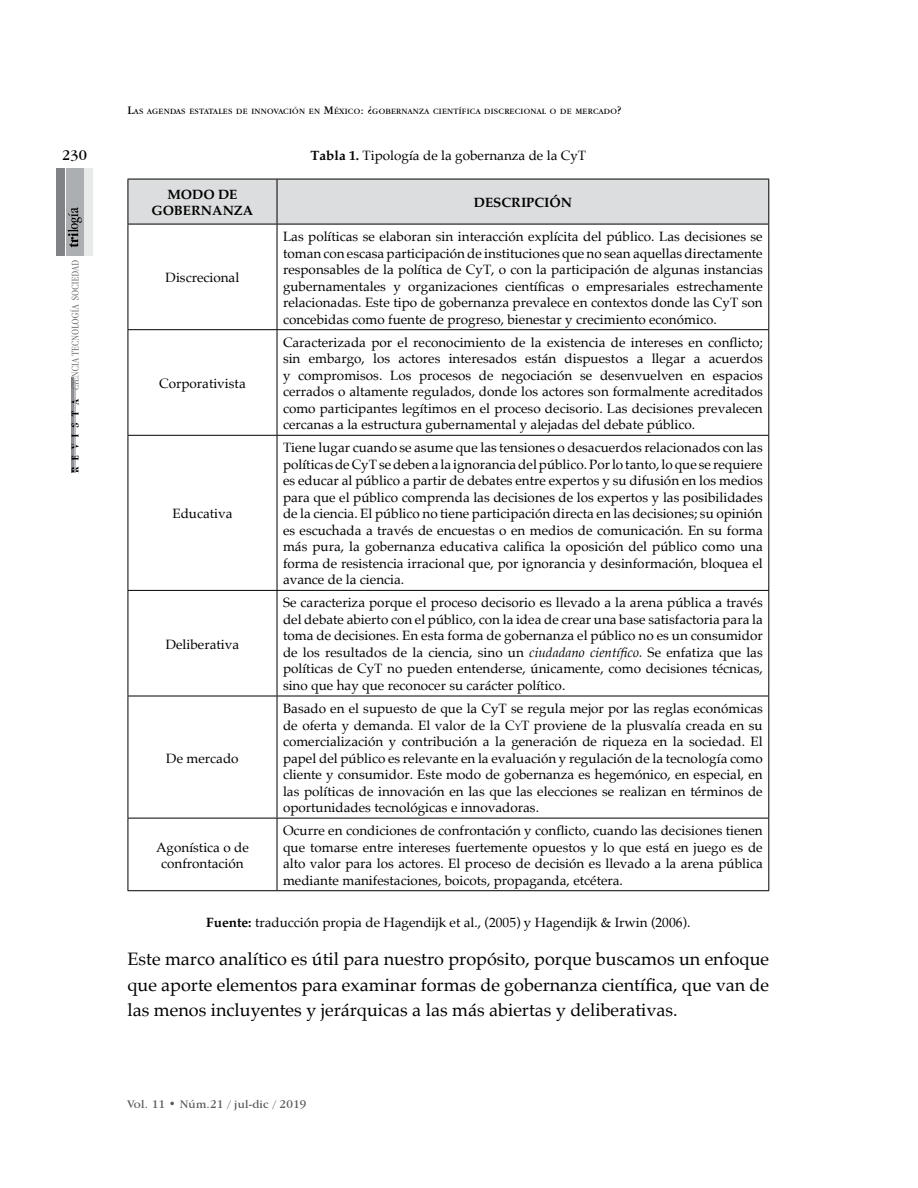
<style>
.page{position:relative;width:918px;height:1188px;background:#fff}
.page>*{position:absolute;margin:0;border:0;box-sizing:border-box;transform-origin:0 0}
.t1{font:18px/25.5px "Palatino";color:#000;text-align:justify}
.t2{font:15px "Garamond IT Cby BT";color:#000}
.t3{font:13.5px/16.5px "Palatino";color:#000;text-align:justify}
.t4{font:700 13.5px/16.5px "Palatino";color:#000;text-align:center}
.t5{font:12px "Garamond IT Cby BT";letter-spacing:.02em;color:#58595b}
.t6{font:8.4px "Garamond IT Cby BT";letter-spacing:.03em;color:#000}
.s1{font-size:12px}
.s2{font-weight:700}
.s3{font-style:italic}
.s4{font-style:inherit}
.s5{font-size:9.45px}
</style>
<div class="page">
<div style="left:66px;top:168px;width:17px;height:88px;background:#abafb2"></div>
<div style="left:85px;top:168px;width:8px;height:88px;background:#e8e9e9"></div>
<div style="left:56px;top:168px;width:8px;height:88px;background:#808285"></div>
<svg style="left:68px;top:207px;width:14px;height:40px"></svg>
<svg style="left:70px;top:260px;width:9px;height:130px"></svg>
<img style="left:72px;top:378px;width:1px;height:89px">
<svg style="left:72px;top:444px;width:7px;height:5px"></svg>
<svg style="left:72px;top:467px;width:6px;height:6px"></svg>
<svg style="left:72px;top:423px;width:7px;height:4px"></svg>
<svg style="left:72px;top:399px;width:6px;height:6px"></svg>
<img style="left:74px;top:381px;width:2px;height:92px">
<svg style="left:72px;top:456px;width:6px;height:4px"></svg>
<svg style="left:71px;top:411px;width:7px;height:5px"></svg>
<svg style="left:72px;top:434px;width:6px;height:3px"></svg>
<div style="left:129px;top:180px;width:639px;height:44px;background:#dcddde"></div>
<hr style="left:128px;top:179px;width:149px;height:1px;background:#000">
<hr style="left:128px;top:179px;width:1px;height:45px;background:#000">
<hr style="left:277px;top:179px;width:492px;height:1px;background:#000">
<hr style="left:277px;top:179px;width:1px;height:45px;background:#000">
<hr style="left:768px;top:179px;width:1px;height:45px;background:#000">
<hr style="left:128px;top:224px;width:149px;height:1px;background:#000">
<hr style="left:128px;top:224px;width:1px;height:105px;background:#000">
<hr style="left:277px;top:224px;width:492px;height:1px;background:#000">
<hr style="left:277px;top:224px;width:1px;height:105px;background:#000">
<hr style="left:768px;top:224px;width:1px;height:105px;background:#000">
<hr style="left:128px;top:329px;width:149px;height:1px;background:#000">
<hr style="left:128px;top:330px;width:1px;height:105px;background:#000">
<hr style="left:277px;top:329px;width:492px;height:1px;background:#000">
<hr style="left:277px;top:330px;width:1px;height:105px;background:#000">
<hr style="left:768px;top:330px;width:1px;height:105px;background:#000">
<hr style="left:128px;top:435px;width:149px;height:1px;background:#000">
<hr style="left:128px;top:436px;width:1px;height:154px;background:#000">
<hr style="left:277px;top:435px;width:492px;height:1px;background:#000">
<hr style="left:277px;top:436px;width:1px;height:154px;background:#000">
<hr style="left:768px;top:436px;width:1px;height:154px;background:#000">
<hr style="left:128px;top:590px;width:149px;height:1px;background:#000">
<hr style="left:128px;top:591px;width:1px;height:105px;background:#000">
<hr style="left:277px;top:590px;width:492px;height:1px;background:#000">
<hr style="left:277px;top:591px;width:1px;height:105px;background:#000">
<hr style="left:768px;top:591px;width:1px;height:105px;background:#000">
<hr style="left:128px;top:696px;width:149px;height:1px;background:#000">
<hr style="left:128px;top:696px;width:1px;height:122px;background:#000">
<hr style="left:277px;top:696px;width:492px;height:1px;background:#000">
<hr style="left:277px;top:696px;width:1px;height:122px;background:#000">
<hr style="left:768px;top:696px;width:1px;height:122px;background:#000">
<hr style="left:128px;top:818px;width:149px;height:1px;background:#000">
<hr style="left:128px;top:818px;width:1px;height:72px;background:#000">
<hr style="left:277px;top:818px;width:492px;height:1px;background:#000">
<hr style="left:277px;top:818px;width:1px;height:72px;background:#000">
<hr style="left:768px;top:818px;width:1px;height:72px;background:#000">
<hr style="left:128px;top:890px;width:149px;height:1px;background:#000">
<hr style="left:277px;top:890px;width:492px;height:1px;background:#000">
<p class="t2" style="left:62px;top:146px;width:27px">230</p>
<p class="t6" style="left:128px;top:107px;width:495px"><span class="s1">L</span>AS AGENDAS ESTATALES DE INNOVACIÓN EN <span class="s1">M</span>ÉXICO<span class="s1">: ¿</span>GOBERNANZA CIENTÍFICA DISCRECIONAL O DE MERCADO<span class="s1">?</span></p>
<p class="t3" style="left:311px;top:147px;width:277px"><span class="s2">Tabla 1.</span> Tipología de la gobernanza de la CyT</p>
<p class="t4" style="left:151px;top:186px;width:103px">MODO DE<br>GOBERNANZA</p>
<p class="t4" style="left:474px;top:194px;width:100px">DESCRIPCIÓN</p>
<p class="t3" style="left:166px;top:270px;width:75px">Discrecional</p>
<p class="t3" style="left:159px;top:375px;width:88px">Corporativista</p>
<p class="t3" style="left:172px;top:505px;width:62px">Educativa</p>
<p class="t3" style="left:166px;top:636px;width:75px">Deliberativa</p>
<p class="t3" style="left:166px;top:750px;width:74px">De mercado</p>
<p class="t3" style="left:283px;top:228px;width:481px">Las políticas se elaboran sin interacción explícita del público. Las decisiones se toman con escasa participación de instituciones que no sean aquellas directamente responsables de la política de CyT, o con la participación de algunas instancias gubernamentales y organizaciones científicas o empresariales estrechamente relacionadas. Este tipo de gobernanza prevalece en contextos donde las CyT son concebidas como fuente de progreso, bienestar y crecimiento económico.</p>
<p class="t3" style="left:283px;top:334px;width:481px">Caracterizada por el reconocimiento de la existencia de intereses en conflicto; sin embargo, los actores interesados están dispuestos a llegar a acuerdos y compromisos. Los procesos de negociación se desenvuelven en espacios cerrados o altamente regulados, donde los actores son formalmente acreditados como participantes legítimos en el proceso decisorio. Las decisiones prevalecen cercanas a la estructura gubernamental y alejadas del debate público.</p>
<p class="t3" style="left:283px;top:439px;width:481px">Tiene lugar cuando se asume que las tensiones o desacuerdos relacionados con las políticas de CyT se deben a la ignorancia del público. Por lo tanto, lo que se requiere es educar al público a partir de debates entre expertos y su difusión en los medios para que el público comprenda las decisiones de los expertos y las posibilidades de la ciencia. El público no tiene participación directa en las decisiones; su opinión es escuchada a través de encuestas o en medios de comunicación. En su forma más pura, la gobernanza educativa califica la oposición del público como una forma de resistencia irracional que, por ignorancia y desinformación, bloquea el avance de la ciencia.</p>
<p class="t3" style="left:283px;top:595px;width:481px">Se caracteriza porque el proceso decisorio es llevado a la arena pública a través del debate abierto con el público, con la idea de crear una base satisfactoria para la toma de decisiones. En esta forma de gobernanza el público no es un consumidor de los resultados de la ciencia, sino un <span class="s3">ciudadano científico.</span> Se enfatiza que las políticas de CyT no pueden entenderse, únicamente, como decisiones técnicas, sino que hay que reconocer su carácter político.</p>
<p class="t3" style="left:283px;top:700px;width:481px">Basado en el supuesto de que la CyT se regula mejor por las reglas económicas de oferta y demanda. El valor de la <span class="s4">C</span><span class="s5">y</span><span class="s4">T</span> proviene de la plusvalía creada en su comercialización y contribución a la generación de riqueza en la sociedad. El papel del público es relevante en la evaluación y regulación de la tecnología como cliente y consumidor. Este modo de gobernanza es hegemónico, en especial, en las políticas de innovación en las que las elecciones se realizan en términos de oportunidades tecnológicas e innovadoras.</p>
<p class="t3" style="left:283px;top:822px;width:481px">Ocurre en condiciones de confrontación y conflicto, cuando las decisiones tienen que tomarse entre intereses fuertemente opuestos y lo que está en juego es de alto valor para los actores. El proceso de decisión es llevado a la arena pública mediante manifestaciones, boicots, propaganda, etcétera.</p>
<p class="t3" style="left:206px;top:914px;width:486px"><span class="s2">Fuente:</span> traducción propia de Hagendijk et al., (2005) y Hagendijk &amp; Irwin (2006).</p>
<h1 class="t1" style="left:128px;top:946px;width:643px">Este marco analítico es útil para nuestro propósito, porque buscamos un enfoque que aporte elementos para examinar formas de gobernanza científica, que van de las menos incluyentes y jerárquicas a las más abiertas y deliberativas.</h1>
<p class="t3" style="left:156px;top:839px;width:94px;text-align:center">Agonística o de confrontación</p>
<p class="t5" style="left:128px;top:1097px;width:180px">Vol. 11 • Núm.21 / jul-dic / 2019</p>
</div>
